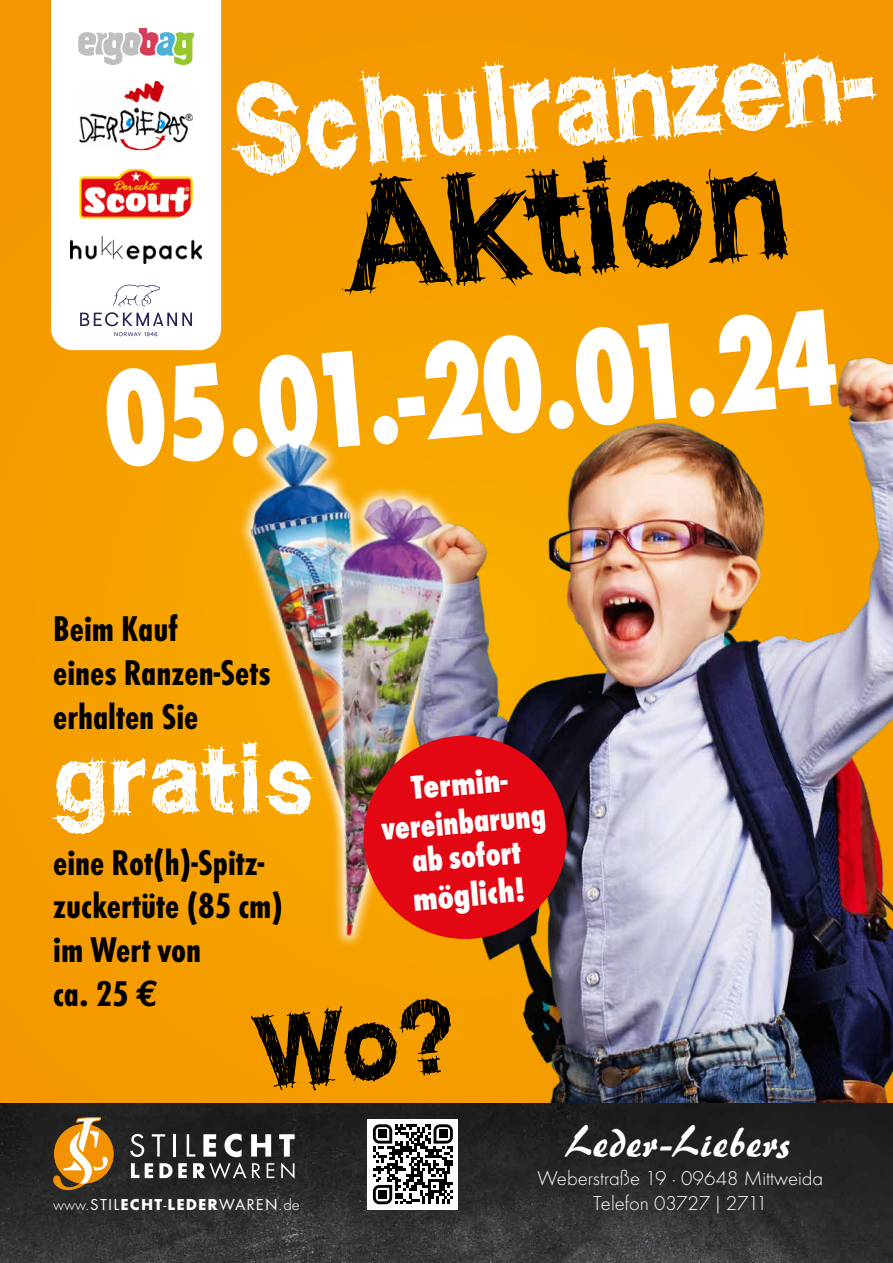
<style>
.page{position:relative;width:893px;height:1263px;background:#f59d00}
.page>*{position:absolute;margin:0;border:0;box-sizing:border-box;transform-origin:0 0}
.t1{font:150px "WCROUGHTRAD Bta";color:#000}
.t2{font:800 condensed 142.5px "Futura T";color:#fff;scale:.85 1}
.t3{font:120px "WCROUGHTRAD Bta";color:#fff;scale:.9 1}
.t4{font:94.5px "WCROUGHTRAD Bta";color:#fff}
.t5{font:42px "Brush 445 BT";color:#fff}
.t6{font:700 condensed 37.2px/44px "Futura T";color:#000}
.t7{font:800 condensed 34.5px/38.5px "Futura T";color:#fff;text-align:center}
.t8{font:800 condensed 34.5px/38.5px "Futura T";color:#fff;scale:.9 1}
.t9{font:300 20.85px/24.9px "Futura T";color:#fff;text-align:center}
.t10{font:16.5px "Futura T";letter-spacing:.07em;color:#fff}
.s1{font-family:"Euro Mono";font-stretch:normal}
.s2{font-weight:300}
.s3{font-weight:700}
</style>
<div class="page">
<img style="left:434px;top:357px;width:459px;height:746px">
<img style="left:0;top:1103px;width:893px;height:160px">
<svg style="left:53px;top:1113px;width:61px;height:78px"></svg>
<svg style="left:130px;top:1134px;width:165px;height:45px;background:#616161"></svg>
<div style="left:411px;top:416px;width:46px;height:61px;background:#f7a800"></div>
<img style="left:239px;top:421px;width:195px;height:323px">
<img style="left:279px;top:477px;width:193px;height:480px">
<img style="left:287px;top:490px;width:173px;height:456px">
<svg style="left:359px;top:731px;width:212px;height:212px;background:#c51e1d"></svg>
<div style="left:51px;top:0;width:170px;height:350px;background:#fff"></div>
<img style="left:79px;top:169px;width:114px;height:49px">
<img style="left:79px;top:81px;width:114px;height:69px">
<svg style="left:78px;top:28px;width:116px;height:37px;background:#d0d0c4"></svg>
<svg style="left:114px;top:332px;width:43px;height:4px"></svg>
<svg style="left:80px;top:284px;width:112px;height:42px;background:#e3e2e9"></svg>
<img style="left:71px;top:237px;width:130px;height:26px">
<div style="left:367px;top:1119px;width:91px;height:91px;background:#fff"></div>
<svg style="left:373px;top:1124px;width:80px;height:80px"></svg>
<div style="left:378px;top:1130px;width:9px;height:8px;background:#000"></div>
<div style="left:439px;top:1130px;width:8px;height:8px;background:#000"></div>
<div style="left:378px;top:1190px;width:9px;height:9px;background:#000"></div>
<svg style="left:434px;top:996px;width:21px;height:99px"></svg>
<h3 class="t3" style="left:226px;top:56px;width:744px;rotate:-5deg">Schulranzen-</h3>
<h1 class="t1" style="left:332px;top:145px;width:451px;rotate:-5deg">Aktion</h1>
<h2 class="t2" style="left:96px;top:337px;width:868px;rotate:-5deg">05.01.-20.01.24</h2>
<p class="t6" style="left:53px;top:606px;width:219px">Beim Kauf<br>eines Ranzen-Sets erhalten Sie</p>
<h3 class="t4" style="left:53px;top:719px;width:263px">gratis</h3>
<p class="t6" style="left:53px;top:840px;width:231px">eine Rot(h)-Spitz&shy;zuckertüte (85 cm) im Wert von<br>ca. 25 <span class="s1">€</span></p>
<p class="t10" style="left:53px;top:1195px;width:248px"><span class="s2">www.</span>STIL<span class="s3">ECHT</span>-<span class="s3">LEDER</span>WAREN<span class="s2">.de</span></p>
<p class="t7" style="left:376px;top:771px;width:166px;rotate:-5deg">Termin&shy;vereinbarung</p>
<p class="t8" style="left:408px;top:842px;width:127px;rotate:-5deg">ab sofort möglich!</p>
<p class="t5" style="left:568px;top:1116px;width:226px">Leder-Liebers</p>
<p class="t9" style="left:537px;top:1165px;width:287px">Weberstraße 19 · 09648 Mittweida<br>Telefon 03727|2711</p>
</div>
